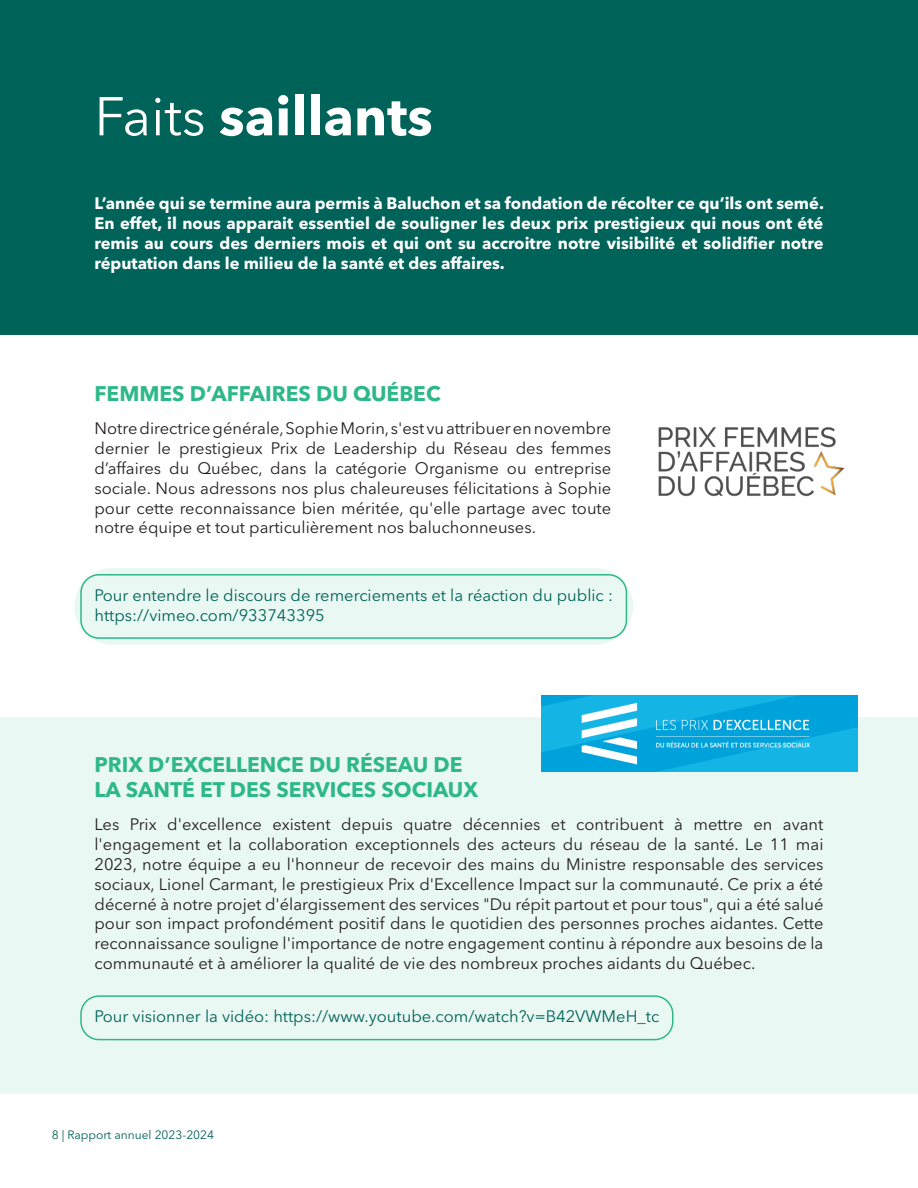
<style>
.page{position:relative;width:918px;height:1188px;background:#fff}
.page>*{position:absolute;margin:0;border:0;box-sizing:border-box;transform-origin:0 0}
.titre1{font:700 54px "Avenir Next LT Pro";color:#fff}
.titre2{font:700 21px/25.2px "Avenir Next LT Pro";color:#2eb88a}
.t1{font:16.5px/19.8px "Avenir Next LT Pro";color:#231f20;text-align:justify}
.t2{font:700 16.5px/19.8px "Avenir Next LT Pro";color:#fff;text-align:justify}
.t3{font:16.5px/19.8px "Avenir Next LT Pro";color:#006359}
.t4{font:12px "Avenir Next LT Pro";color:#006359}
.s1{font-weight:400}
</style>
<div class="page">
<div style="left:0;top:717px;width:918px;height:377px;background:#eaf8f3"></div>
<div style="left:0;top:0;width:918px;height:335px;background:#006359"></div>
<img style="left:541px;top:696px;width:316px;height:75px">
<img style="left:658px;top:427px;width:187px;height:70px">
<div style="left:80px;top:995px;width:594px;height:45px;border:2px solid #2eb88a;border-radius:18px"></div>
<div style="left:74px;top:568px;width:559px;height:77px;background:#eaf8f3;border-radius:38px"></div>
<div style="left:80px;top:574px;width:547px;height:65px;border:2px solid #2eb88a;border-radius:18px"></div>
<p class="titre1" style="left:94px;top:83px;width:340px"><span class="s1">Faits</span> saillants</p>
<p class="t2" style="left:94px;top:193px;width:731px">L’année qui se termine aura permis à Baluchon et sa fondation de récolter ce qu’ils ont semé.<br>En effet, il nous apparait essentiel de souligner les deux prix prestigieux qui nous ont été remis au cours des derniers mois et qui ont su accroitre notre visibilité et solidifier notre réputation dans le milieu de la santé et des affaires.</p>
<p class="titre2" style="left:94px;top:381px;width:348px">FEMMES D’AFFAIRES DU QUÉBEC</p>
<p class="t1" style="left:94px;top:419px;width:518px">Notre directrice générale, Sophie Morin, s'est vu attribuer en novembre dernier le prestigieux Prix de Leadership du Réseau des femmes d’affaires du Québec, dans la catégorie Organisme ou entreprise sociale. Nous adressons nos plus chaleureuses félicitations à Sophie pour cette reconnaissance bien méritée, qu'elle partage avec toute notre équipe et tout particulièrement nos baluchonneuses.</p>
<p class="t3" style="left:94px;top:585px;width:520px">Pour entendre le discours de remerciements et la réaction du public : https://vimeo.com/933743395</p>
<p class="titre2" style="left:94px;top:752px;width:385px">PRIX D’EXCELLENCE DU RÉSEAU DE<br>LA SANTÉ ET DES SERVICES SOCIAUX</p>
<p class="t1" style="left:94px;top:815px;width:731px">Les Prix d'excellence existent depuis quatre décennies et contribuent à mettre en avant l'engagement et la collaboration exceptionnels des acteurs du réseau de la santé. Le 11 mai 2023, notre équipe a eu l'honneur de recevoir des mains du Ministre responsable des services sociaux, Lionel Carmant, le prestigieux Prix d'Excellence Impact sur la communauté. Ce prix a été décerné à notre projet d'élargissement des services "Du répit partout et pour tous", qui a été salué pour son impact profondément positif dans le quotidien des personnes proches aidantes. Cette reconnaissance souligne l'importance de notre engagement continu à répondre aux besoins de la communauté et à améliorer la qualité de vie des nombreux proches aidants du Québec.</p>
<p class="t3" style="left:94px;top:1006px;width:566px">Pour visionner la vidéo: https://www.youtube.com/watch?v=B42VWMeH_tc</p>
<p class="t4" style="left:52px;top:1127px;width:164px">8 | Rapport annuel 2023-2024</p>
</div>
